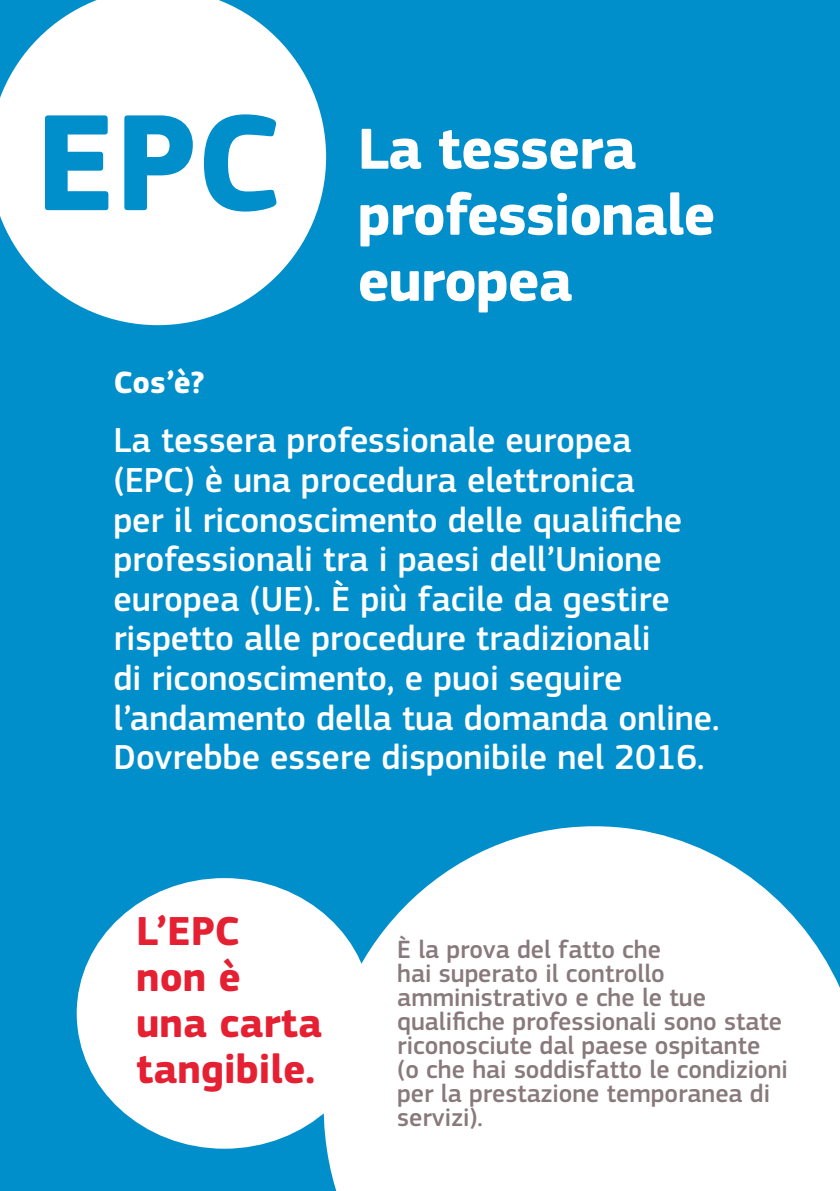
<style>
.page{position:relative;width:840px;height:1191px;background:#fff}
.page>*{position:absolute;margin:0;border:0;box-sizing:border-box;transform-origin:0 0}
.t1{font:700 142.4px "EC Square Sans Pro";color:#008fcb}
.t2{font:700 60px/66px "EC Square Sans Pro";letter-spacing:-.02em;color:#fff}
.t3{font:700 42px/46.2px "EC Square Sans Pro";color:#e42032}
.t4{font:500 36px/39.6px "EC Square Sans Pro";color:#fff}
.t5{font:700 32px "EC Square Sans Pro";color:#fff}
.t6{font:500 26px/24px "EC Square Sans Pro";color:#88797c}
</style>
<div class="page">
<div style="left:0;top:0;width:839px;height:1191px;background:#008fcb"></div>
<svg style="left:0;top:0;width:326px;height:325px;fill:#fff"></svg>
<div style="left:77px;top:878px;width:294px;height:270px;background:#fff;border-radius:50%"></div>
<svg style="left:323px;top:826px;width:516px;height:365px;fill:#fff"></svg>
<h1 class="t1" style="left:35px;top:78px;width:246px">EPC</h1>
<h2 class="t2" style="left:357px;top:118px;width:359px">La tessera professionale europea</h2>
<p class="t5" style="left:113px;top:363px;width:93px">Cos’è?</p>
<p class="t4" style="left:113px;top:421px;width:607px">La tessera professionale europea (EPC) è una procedura elettronica<br>per il riconoscimento delle qualifiche professionali tra i paesi dell’Unione europea (UE). È più facile da gestire rispetto alle procedure tradizionali<br>di riconoscimento, e puoi seguire l’andamento della tua domanda online.<br>Dovrebbe essere disponibile nel 2016.</p>
<p class="t3" style="left:136px;top:909px;width:187px">L’EPC<br>non è una carta tangibile.</p>
<p class="t6" style="left:397px;top:937px;width:392px">È la prova del fatto che<br>hai superato il controllo amministrativo e che le tue qualifiche professionali sono state riconosciute dal paese ospitante (o che hai soddisfatto le condizioni per la prestazione temporanea di servizi).</p>
</div>
